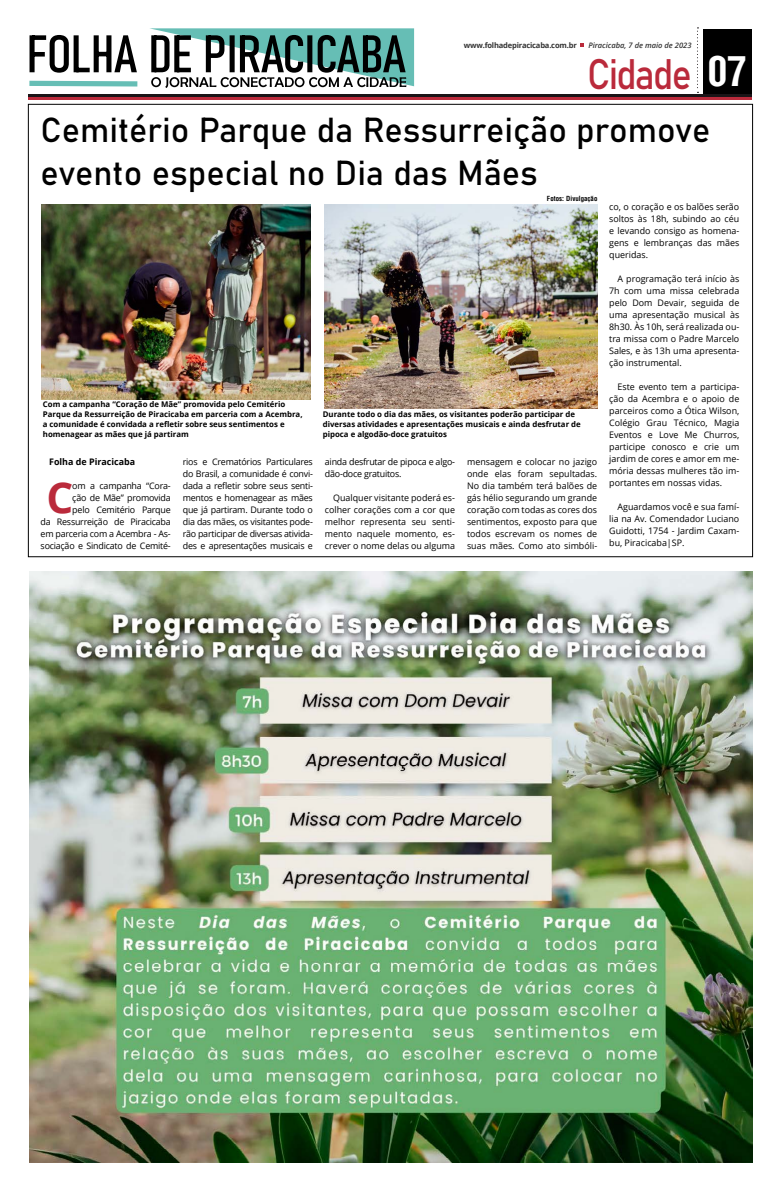
<style>
.page{position:relative;width:780px;height:1191px;background:#fff}
.page>*{position:absolute;margin:0;border:0;box-sizing:border-box;transform-origin:0 0}
.t1{font:700 42.6px "Open Sans";color:#ba2a3b}
.t2{font:42.1px "Bahnschrift";letter-spacing:-.045em;color:#ba2a3b;scale:.89 1}
.t3{font:34.2px/43px "Bahnschrift";color:#000}
.t4{font:9px/12px "Open Sans";color:#000;text-align:justify}
.t5{font:9px/12px "Open Sans";letter-spacing:-.025em;color:#000;text-align:right}
.t6{font:700 9px "Open Sans";color:#000}
.t7{font:700 7.8px/9.8px "Open Sans";color:#000}
.t8{font:700 7.6px "Open Sans";letter-spacing:-.025em;color:#333}
.t9{font:italic 600 7.6px "Open Sans";color:#333}
.t10{font:700 6.8px "Arena Condensed";color:#000}
.s1{font-family:"Arena Condensed";font-weight:700;font-size:40.6px;color:#fff}
</style>
<div class="page">
<div style="left:703px;top:29px;width:48px;height:65px;background:#000"></div>
<hr style="left:28px;top:97px;width:723px;height:2px;background:#ba2a3b">
<hr style="left:28px;top:94px;width:723px;height:2px;background:#1a1417">
<svg style="left:697px;top:27px;width:1px;height:66px"></svg>
<svg style="left:580px;top:43px;width:4px;height:4px"></svg>
<svg style="left:29px;top:28px;width:385px;height:60px"></svg>
<img style="left:41px;top:204px;width:270px;height:195px">
<img style="left:29px;top:572px;width:723px;height:590px">
<img style="left:325px;top:204px;width:272px;height:204px">
<p class="t8" style="left:464px;top:40px;width:114px">www.folhadepiracicaba.com.br</p>
<p class="t9" style="left:588px;top:40px;width:105px">Piracicaba, 7 de maio de 2023</p>
<h2 class="t2" style="left:587px;top:43px;width:181px">Cidade <span class="s1">07</span></h2>
<h3 class="t3" style="left:41px;top:106px;width:671px">Cemitério Parque da Ressurreição promove evento especial no Dia das Mães</h3>
<p class="t10" style="left:547px;top:195px;width:52px">Fotos: Divulgação</p>
<p class="t7" style="left:43px;top:399px;width:261px">Com a campanha “Coração de Mãe” promovida pelo Cemitério Parque da Ressurreição de Piracicaba em parceria com a Acembra, a comunidade é convidada a refletir sobre seus sentimentos e homenagear as mães que já partiram</p>
<p class="t7" style="left:323px;top:409px;width:259px">Durante todo o dia das mães, os visitantes poderão participar de diversas atividades e apresentações musicais e ainda desfrutar de pipoca e algodão-doce gratuitos</p>
<p class="t6" style="left:49px;top:456px;width:87px">Folha de Piracicaba</p>
<h1 class="t1" style="left:46px;top:468px;width:28px">C</h1>
<p class="t5" style="left:41px;top:480px;width:132px">om a campanha “Cora-<br>ção de Mãe” promovida<br>pelo Cemitério Parque<br>da Ressurreição de Piracicaba em parceria com a Acembra - As&shy;sociação e Sindicato de Cemité-</p>
<p class="t4" style="left:183px;top:456px;width:132px">rios e Crematórios Particulares do Brasil, a comunidade é convi&shy;dada a refletir sobre seus senti&shy;mentos e homenagear as mães que já partiram. Durante todo o dia das mães, os visitantes pode&shy;rão participar de diversas ativida&shy;des e apresentações musicais e</p>
<p class="t5" style="left:325px;top:455px;width:132px;text-align:left">ainda desfrutar de pipoca e algo&shy;dão-doce gratuitos.</p>
<p class="t4" style="left:325px;top:491px;width:132px;text-indent:8px">Qualquer visitante poderá es&shy;colher corações com a cor que melhor representa seu senti&shy;mento naquele momento, es&shy;crever o nome delas ou alguma</p>
<p class="t4" style="left:467px;top:455px;width:132px">mensagem e colocar no jazigo onde elas foram sepultadas.<br>No dia também terá balões de gás hélio segurando um grande coração com todas as cores dos sentimentos, exposto para que todos escrevam os nomes de suas mães. Como ato simbóli-</p>
<p class="t4" style="left:609px;top:200px;width:132px">co, o coração e os balões serão soltos às 18h, subindo ao céu e levando consigo as homena&shy;gens e lembranças das mães queridas.</p>
<p class="t4" style="left:609px;top:272px;width:132px;text-indent:8px">A programação terá início às 7h com uma missa celebrada pelo Dom Devair, seguida de uma apresentação musical às 8h30. Às 10h, será realizada ou&shy;tra missa com o Padre Marcelo Sales, e às 13h uma apresenta&shy;ção instrumental.</p>
<p class="t4" style="left:609px;top:380px;width:132px;text-indent:8px">Este evento tem a participa&shy;ção da Acembra e o apoio de parceiros como a Ótica Wilson, Colégio Grau Técnico, Magia Eventos e Love Me Churros, participe conosco e crie um jardim de cores e amor em me&shy;mória dessas mulheres tão im&shy;portantes em nossas vidas.</p>
<p class="t4" style="left:609px;top:500px;width:132px;text-indent:8px">Aguardamos você e sua famí&shy;lia na Av. Comendador Luciano Guidotti, 1754 - Jardim Caxam&shy;bu, Piracicaba|SP.</p>
</div>
